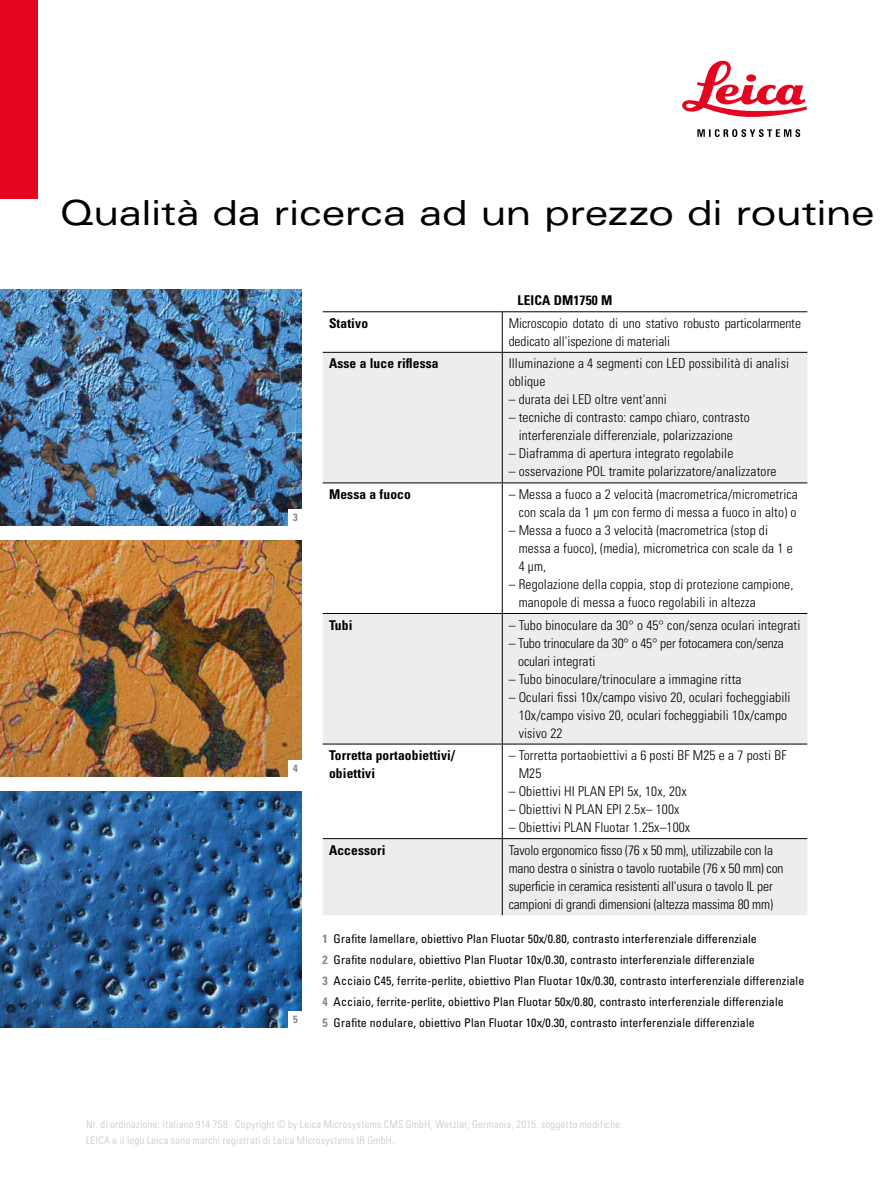
<style>
.page{position:relative;width:893px;height:1191px;background:#fff}
.page>*{position:absolute;margin:0;border:0;box-sizing:border-box;transform-origin:0 0}
.t1{font:expanded 34.5px "Univers LT Std";letter-spacing:-.005em;color:#000}
.t2{font:300 condensed 13.5px/18px "Univers LT Std";letter-spacing:.01em;color:#000}
.t3{font:300 condensed 13.5px/18px "Univers LT Std";letter-spacing:-.01em;color:#000}
.t4{font:700 condensed 13.5px/18px "Univers LT Std";letter-spacing:.01em;color:#000}
.t5{font:condensed 12px/21px "Univers LT Std";letter-spacing:.01em;color:#000}
.t6{font:300 condensed 10.5px/16.2px "Univers LT Std";letter-spacing:.035em;color:#c6c6c6}
.t7{font:700 condensed 10.5px "Univers LT Std";color:#878787}
.s1{font-weight:700;color:#878787}
</style>
<div class="page">
<img style="left:0;top:289px;width:302px;height:236px">
<img style="left:0;top:540px;width:302px;height:236px">
<img style="left:0;top:791px;width:302px;height:236px">
<svg style="left:323px;top:353px;width:484px;height:562px;fill:#ededed"></svg>
<svg style="left:323px;top:744px;width:484px;height:94px"></svg>
<hr style="left:323px;top:311px;width:179px;height:1px;background:#000">
<hr style="left:502px;top:311px;width:305px;height:1px;background:#000">
<hr style="left:502px;top:312px;width:1px;height:40px;background:#000">
<hr style="left:323px;top:352px;width:179px;height:1px;background:#000">
<hr style="left:502px;top:352px;width:305px;height:1px;background:#000">
<hr style="left:502px;top:353px;width:1px;height:129px;background:#000">
<hr style="left:323px;top:482px;width:179px;height:1px;background:#000">
<hr style="left:502px;top:482px;width:305px;height:1px;background:#000">
<hr style="left:502px;top:483px;width:1px;height:130px;background:#000">
<hr style="left:323px;top:613px;width:179px;height:1px;background:#000">
<hr style="left:502px;top:613px;width:305px;height:1px;background:#000">
<hr style="left:502px;top:614px;width:1px;height:129px;background:#000">
<hr style="left:323px;top:743px;width:179px;height:1px;background:#000">
<hr style="left:502px;top:743px;width:305px;height:1px;background:#000">
<hr style="left:502px;top:744px;width:1px;height:94px;background:#000">
<hr style="left:323px;top:838px;width:179px;height:1px;background:#000">
<hr style="left:502px;top:838px;width:305px;height:1px;background:#000">
<hr style="left:502px;top:839px;width:1px;height:76px;background:#000">
<div style="left:289px;top:509px;width:13px;height:16px;background:#fff"></div>
<div style="left:289px;top:760px;width:13px;height:16px;background:#fff"></div>
<div style="left:289px;top:1011px;width:13px;height:16px;background:#fff"></div>
<svg style="left:682px;top:60px;width:125px;height:57px"></svg>
<svg style="left:697px;top:129px;width:103px;height:8px"></svg>
<div style="left:0;top:0;width:38px;height:198px;background:#e40521"></div>
<h1 class="t1" style="left:60px;top:192px;width:816px">Qualità da ricerca ad un prezzo di routine</h1>
<p class="t7" style="left:293px;top:511px;width:6px">3</p>
<p class="t7" style="left:293px;top:762px;width:6px">4</p>
<p class="t7" style="left:293px;top:1012px;width:6px">5</p>
<p class="t4" style="left:518px;top:291px;width:96px">LEICA DM1750 M</p>
<p class="t4" style="left:329px;top:314px;width:41px">Stativo</p>
<p class="t2" style="left:509px;top:314px;width:294px">Microscopio dotato di uno stativo robusto particolarmente dedicato all'ispezione di materiali</p>
<p class="t4" style="left:329px;top:354px;width:111px">Asse a luce riflessa</p>
<p class="t2" style="left:509px;top:355px;width:282px">Illuminazione a 4 segmenti con LED possibilità di analisi oblique</p>
<p class="t2" style="left:509px;top:391px;width:160px">– durata dei LED oltre vent'anni</p>
<p class="t2" style="left:509px;top:409px;width:242px;text-align:center">– tecniche di contrasto: campo chiaro, contrasto interferenziale differenziale, polarizzazione</p>
<p class="t2" style="left:509px;top:445px;width:226px">– Diaframma di apertura integrato regolabile</p>
<p class="t2" style="left:509px;top:463px;width:269px">– osservazione POL tramite polarizzatore/analizzatore</p>
<p class="t4" style="left:329px;top:485px;width:83px">Messa a fuoco</p>
<p class="t2" style="left:509px;top:485px;width:291px;text-align:right">– Messa a fuoco a 2 velocità (macrometrica/micrometrica con scala da 1 µm con fermo di messa a fuoco in alto) o</p>
<p class="t2" style="left:519px;top:521px;width:276px;text-indent:-10px">– Messa a fuoco a 3 velocità (macrometrica (stop di messa a fuoco), (media), micrometrica con scale da 1 e<br>4 µm,</p>
<p class="t2" style="left:519px;top:575px;width:276px;text-indent:-10px">– Regolazione della coppia, stop di protezione campione, manopole di messa a fuoco regolabili in altezza</p>
<p class="t4" style="left:329px;top:616px;width:25px">Tubi</p>
<p class="t2" style="left:509px;top:616px;width:293px">– Tubo binoculare da 30° o 45° con/senza oculari integrati</p>
<p class="t3" style="left:518px;top:634px;width:267px;text-indent:-9px">– Tubo trinoculare da 30° o 45° per fotocamera con/senza oculari integrati</p>
<p class="t2" style="left:509px;top:670px;width:234px">– Tubo binoculare/trinoculare a immagine ritta</p>
<p class="t2" style="left:519px;top:688px;width:273px;text-indent:-10px">– Oculari fissi 10x/campo visivo 20, oculari focheggiabili<br>10x/campo visivo 20, oculari focheggiabili 10x/campo visivo 22</p>
<p class="t4" style="left:329px;top:746px;width:127px">Torretta portaobiettivi/ obiettivi</p>
<p class="t2" style="left:519px;top:746px;width:269px;text-indent:-10px">– Torretta portaobiettivi a 6 posti BF M25 e a 7 posti BF<br>M25</p>
<p class="t2" style="left:509px;top:782px;width:179px">– Obiettivi HI PLAN EPI 5x, 10x, 20x</p>
<p class="t2" style="left:509px;top:800px;width:172px">– Obiettivi N PLAN EPI 2.5x– 100x</p>
<p class="t2" style="left:509px;top:818px;width:183px">– Obiettivi PLAN Fluotar 1.25x–100x</p>
<p class="t4" style="left:329px;top:841px;width:58px">Accessori</p>
<p class="t3" style="left:509px;top:841px;width:276px">Tavolo ergonomico fisso (76 x 50 mm), utilizzabile con la mano destra o sinistra o tavolo ruotabile (76 x 50 mm) con superficie in ceramica resistenti all'usura o tavolo IL per campioni di grandi dimensioni (altezza massima 80 mm)</p>
<p class="t5" style="left:323px;top:928px;width:483px"><span class="s1">1</span> Grafite lamellare, obiettivo Plan Fluotar 50x/0.80, contrasto interferenziale differenziale<br><span class="s1">2</span> Grafite nodulare, obiettivo Plan Fluotar 10x/0.30, contrasto interferenziale differenziale<br><span class="s1">3</span> Acciaio C45, ferrite-perlite, obiettivo Plan Fluotar 10x/0.30, contrasto interferenziale differenziale <span class="s1">4</span> Acciaio, ferrite-perlite, obiettivo Plan Fluotar 50x/0.80, contrasto interferenziale differenziale<br><span class="s1">5</span> Grafite nodulare, obiettivo Plan Fluotar 10x/0.30, contrasto interferenziale differenziale</p>
<p class="t6" style="left:86px;top:1115px;width:538px">Nr. di ordinazione: italiano 914 758 ∙ Copyright © by Leica Microsystems CMS GmbH, Wetzlar, Germania, 2015. soggetto modifiche.<br>LEICA e il logo Leica sono marchi registrati di Leica Microsystems IR GmbH.</p>
</div>
